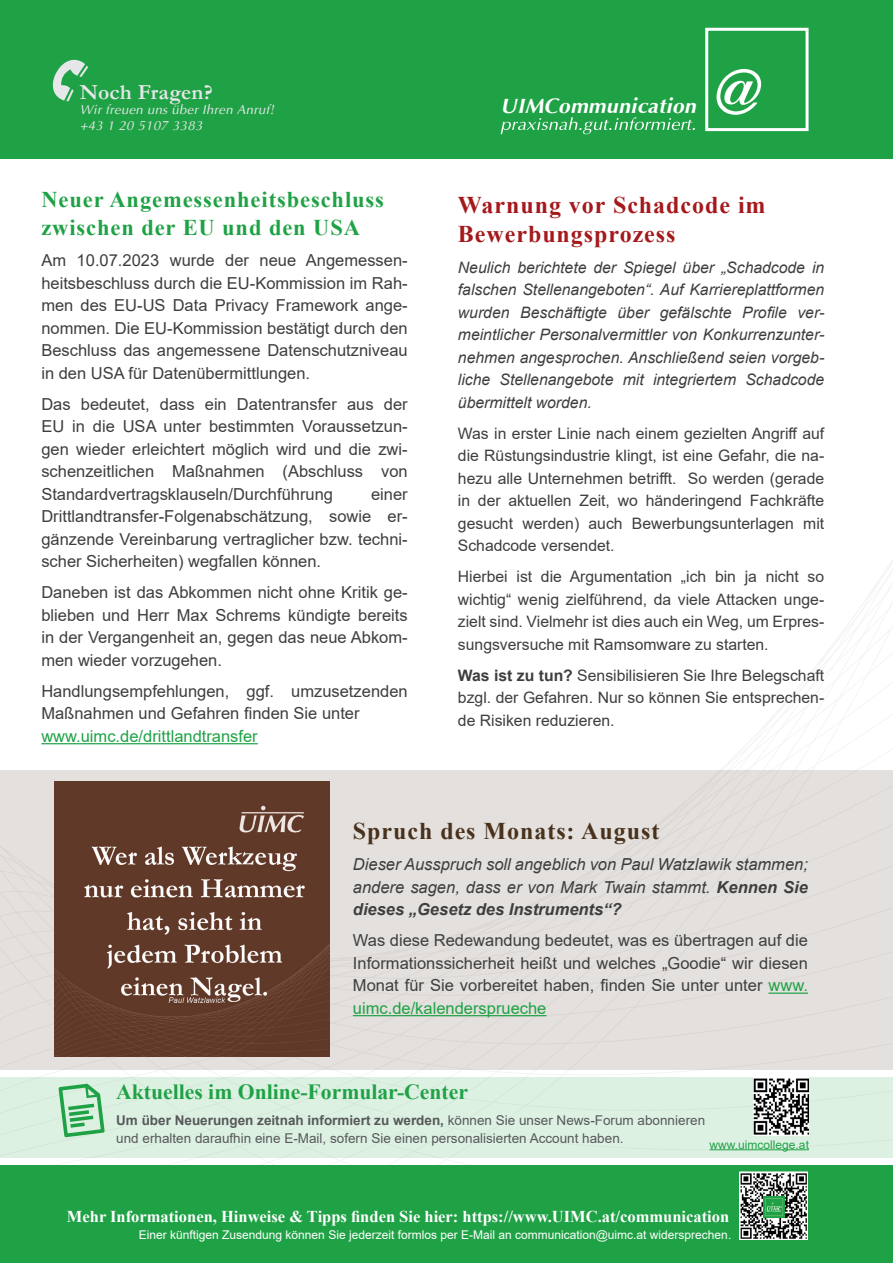
<style>
.page{position:relative;width:893px;height:1263px;background:#fff}
.page>*{position:absolute;margin:0;border:0;box-sizing:border-box;transform-origin:0 0}
.h1_Überschrift_kaste{font:700 24px/28.8px "Times New Roman";letter-spacing:.04em;color:#a5181b}
.h1_Überschrift{font:700 24px "Times New Roman";letter-spacing:.04em;color:#49311c}
.h1_Überschrift-2{font:700 22.5px/28.8px "Times New Roman";letter-spacing:.04em;color:#1fa245}
.h1_Überschrift-3{font:700 21.6px "Times New Roman";color:#1fa245}
.t1{font:700 21.6px "Garamond";letter-spacing:.01em;color:#e6e7e9}
.t2{font:italic 700 21px "Ottawa";letter-spacing:.02em;color:#fff}
.p_Haupttext{font:16.5px/22.5px "Arial";color:#3e3e3f;text-align:justify}
.p_Haupttext-2{font:italic 16.5px/22.5px "Arial";color:#3e3e3f;text-align:justify}
.t3{font:700 16.5px "Times New Roman";color:#fff}
.p_Haupttext-3{font:15.75px/22.5px "Arial";color:#3e3e3f;text-align:justify}
.p_Haupttext-4{font:italic 15.75px/22.5px "Arial";color:#3e3e3f;text-align:justify}
.p_Haupttext-5{font:13.5px/18px "Arial";color:#57585a}
.t4{font:italic 13.2px "Ottawa";letter-spacing:.02em;color:#e6e7e9}
.t5{font:12px "Arial";color:#fff}
.p_Haupttext-6{font:12px "Arial";color:#1fa245}
.s1{color:#1fa245}
.s2{font-weight:700}
</style>
<div class="page">
<div style="left:0;top:1165px;width:893px;height:98px;background:#1fa245"></div>
<div style="left:0;top:0;width:893px;height:159px;background:#1fa245"></div>
<div style="left:0;top:770px;width:893px;height:299px;background:#e3e0dd"></div>
<img style="left:741px;top:1173px;width:65px;height:65px">
<div style="left:739px;top:1171px;width:69px;height:69px;border:1px solid #fff"></div>
<img style="left:763px;top:1196px;width:21px;height:21px">
<svg style="left:53px;top:60px;width:35px;height:41px"></svg>
<hr style="left:41px;top:743px;width:217px;height:1px;background:#1fa245">
<hr style="left:768px;top:992px;width:40px;height:2px;background:#1fa245">
<hr style="left:353px;top:1015px;width:193px;height:1px;background:#1fa245">
<div style="left:0;top:1077px;width:893px;height:81px;background:#ddf1e3"></div>
<svg style="left:59px;top:1084px;width:46px;height:53px"></svg>
<img style="left:754px;top:1078px;width:55px;height:57px">
<hr style="left:710px;top:1149px;width:99px;height:1px;background:#1fa245">
<div style="left:705px;top:28px;width:104px;height:103px;border:3px solid #fff"></div>
<img style="left:54px;top:781px;width:276px;height:276px">
<svg style="left:501px;top:117px;width:194px;height:17px"></svg>
<svg style="left:716px;top:69px;width:45px;height:46px"></svg>
<h3 class="t1" style="left:80px;top:77px;width:135px">Noch Fragen?</h3>
<p class="t4" style="left:80px;top:102px;width:196px">Wir freuen uns über Ihren Anruf!</p>
<p class="t4" style="left:80px;top:118px;width:124px">+43 1 20 5107 3383</p>
<p class="h1_Überschrift-2" style="left:41px;top:184px;width:344px">Neuer Angemessenheitsbeschluss zwischen der EU und den USA</p>
<p class="p_Haupttext" style="left:41px;top:249px;width:368px">Am 10.07.2023 wurde der neue Angemessen&shy;heitsbeschluss durch die EU-Kommission im Rah&shy;men des EU-US Data Privacy Framework ange&shy;nommen. Die EU-Kommission bestätigt durch den Beschluss das angemessene Datenschutzniveau in den USA für Datenübermittlungen.</p>
<p class="p_Haupttext" style="left:41px;top:393px;width:368px">Das bedeutet, dass ein Datentransfer aus der EU in die USA unter bestimmten Voraussetzun&shy;gen wieder erleichtert möglich wird und die zwi&shy;schenzeitlichen Maßnahmen (Abschluss von Standardvertragsklauseln/Durchführung</p>
<p class="p_Haupttext" style="left:41px;top:483px;width:368px;text-indent:330px">einer Drittlandtransfer-Folgenabschätzung, sowie er&shy;gänzende Vereinbarung vertraglicher bzw. techni&shy;scher Sicherheiten) wegfallen können.</p>
<p class="p_Haupttext" style="left:41px;top:581px;width:368px">Daneben ist das Abkommen nicht ohne Kritik ge&shy;blieben und Herr Max Schrems kündigte bereits in der Vergangenheit an, gegen das neue Abkom&shy;men wieder vorzugehen.</p>
<p class="p_Haupttext" style="left:41px;top:680px;width:368px;text-align:left">Handlungsempfehlungen, ggf. umzusetzenden<br>Maßnahmen und Gefahren finden Sie unter <span class="s1">www.uimc.de/drittlandtransfer</span></p>
<p class="t2" style="left:501px;top:93px;width:197px">UIMCommunication</p>
<p class="h1_Überschrift_kaste" style="left:458px;top:190px;width:309px">Warnung vor Schadcode im<br>Bewerbungsprozess</p>
<p class="p_Haupttext-4" style="left:458px;top:256px;width:368px">Neulich berichtete der Spiegel über „Schadcode in falschen Stellenangeboten“. Auf Karriereplattformen wurden Beschäftigte über gefälschte Profile ver&shy;meintlicher Personalvermittler von Konkurrenzunter&shy;nehmen angesprochen. Anschließend seien vorgeb&shy;liche Stellenangebote mit integriertem Schadcode übermittelt worden.</p>
<p class="p_Haupttext-3" style="left:458px;top:422px;width:368px">Was in erster Linie nach einem gezielten Angriff auf die Rüstungsindustrie klingt, ist eine Gefahr, die na&shy;hezu alle Unternehmen betrifft. So werden (gerade in der aktuellen Zeit, wo händeringend Fachkräfte gesucht werden) auch Bewerbungsunterlagen mit Schadcode versendet.</p>
<p class="p_Haupttext-3" style="left:458px;top:565px;width:368px">Hierbei ist die Argumentation „ich bin ja nicht so wichtig“ wenig zielführend, da viele Attacken unge&shy;zielt sind. Vielmehr ist dies auch ein Weg, um Erpres&shy;sungsversuche mit Ramsomware zu starten.</p>
<p class="p_Haupttext-3" style="left:458px;top:664px;width:368px"><span class="s2">Was ist zu tun?</span> Sensibilisieren Sie Ihre Belegschaft bzgl. der Gefahren. Nur so können Sie entsprechen&shy;de Risiken reduzieren.</p>
<p class="h1_Überschrift" style="left:353px;top:814px;width:308px">Spruch des Monats: August</p>
<p class="p_Haupttext-2" style="left:353px;top:854px;width:456px">Dieser Ausspruch soll angeblich von Paul Watzlawik stammen; andere sagen, dass er von Mark Twain stammt. <span class="s2">Kennen Sie dieses „Gesetz des Instruments“?</span></p>
<p class="p_Haupttext" style="left:353px;top:929px;width:456px">Was diese Redewandung bedeutet, was es übertragen auf die Informationssicherheit heißt und welches „Goodie“ wir diesen Monat für Sie vorbereitet haben, finden Sie unter unter <span class="s1">www. uimc.de/kalendersprueche</span></p>
<p class="h1_Überschrift-3" style="left:116px;top:1076px;width:353px">Aktuelles im Online-Formular-Center</p>
<p class="p_Haupttext-5" style="left:116px;top:1111px;width:590px"><span class="s2">Um über Neuerungen zeitnah informiert zu werden,</span> können Sie unser News-Forum abonnieren und erhalten daraufhin eine E-Mail, sofern Sie einen personalisierten Account haben.</p>
<p class="p_Haupttext-6" style="left:710px;top:1136px;width:101px">www.uimcollege.at</p>
<p class="t3" style="left:67px;top:1204px;width:664px">Mehr Informationen, Hinweise &amp; Tipps finden Sie hier: https://www.UIMC.at/communication</p>
<p class="t5" style="left:139px;top:1226px;width:594px">Einer künftigen Zusendung können Sie jederzeit formlos per E-Mail an communication@uimc.at widersprechen.</p>
</div>
